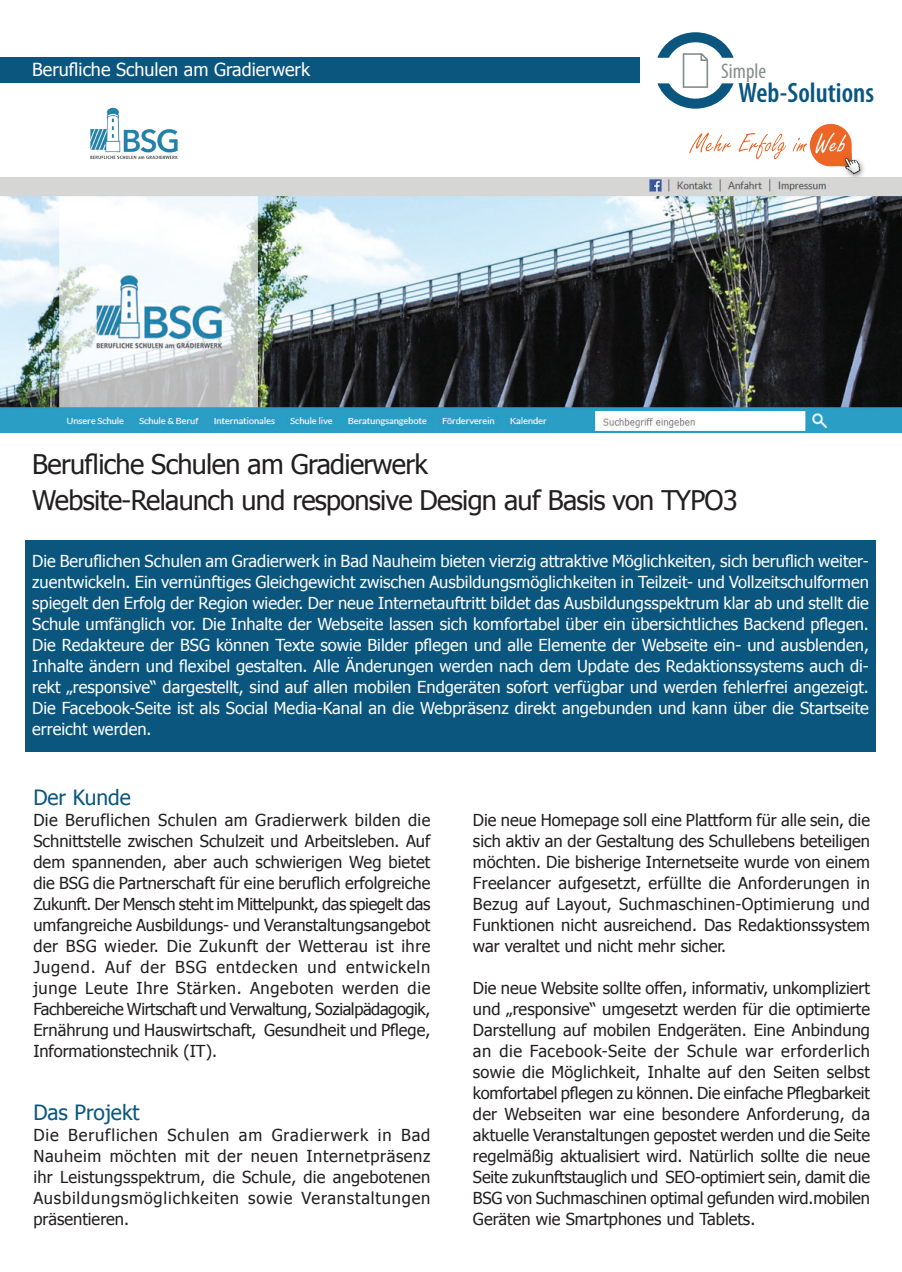
<style>
.page{position:relative;width:902px;height:1272px;background:#fff}
.page>*{position:absolute;margin:0;border:0;box-sizing:border-box;transform-origin:0 0}
.t1{font:600 condensed 28.05px "Myriad Pro";color:#0a567f}
.t2{font:27px/36px "Tahoma";letter-spacing:-.025em;color:#231f20}
.t3{font:condensed 21.15px "Myriad Pro";color:#848e89}
.t4{font:21px "Tahoma";color:#0a567f}
.t5{font:18px "Tahoma";color:#fff}
.t6{font:16.5px/21px "Tahoma";color:#231f20;text-align:justify}
.t7{font:16.5px/21px "Tahoma";color:#fff;text-align:justify}
</style>
<div class="page">
<svg style="left:657px;top:32px;width:76px;height:77px"></svg>
<div style="left:0;top:57px;width:639px;height:26px;background:#0a567f"></div>
<div style="left:26px;top:540px;width:850px;height:211px;background:#0a567f"></div>
<img style="left:0;top:177px;width:901px;height:255px">
<img style="left:90px;top:107px;width:88px;height:52px">
<img style="left:689px;top:124px;width:175px;height:53px">
<p class="t5" style="left:32px;top:57px;width:279px">Berufliche Schulen am Gradierwerk</p>
<p class="t3" style="left:721px;top:58px;width:46px">Simple</p>
<h1 class="t1" style="left:738px;top:76px;width:137px">Web-Solutions</h1>
<h2 class="t2" style="left:32px;top:445px;width:707px">Berufliche Schulen am Gradierwerk<br>Website-Relaunch und responsive Design auf Basis von TYPO3</h2>
<p class="t7" style="left:32px;top:549px;width:838px">Die Beruflichen Schulen am Gradierwerk in Bad Nauheim bieten vierzig attraktive Möglichkeiten, sich beruflich weiter&shy;zuentwickeln. Ein vernünftiges Gleichgewicht zwischen Ausbildungsmöglichkeiten in Teilzeit- und Vollzeitschulformen spiegelt den Erfolg der Region wieder. Der neue Internetauftritt bildet das Ausbildungsspektrum klar ab und stellt die Schule umfänglich vor. Die Inhalte der Webseite lassen sich komfortabel über ein übersichtliches Backend pflegen.<br>Die Redakteure der BSG können Texte sowie Bilder pflegen und alle Elemente der Webseite ein- und ausblenden, Inhalte ändern und flexibel gestalten. Alle Änderungen werden nach dem Update des Redaktionssystems auch di&shy;rekt „responsive“ dargestellt, sind auf allen mobilen Endgeräten sofort verfügbar und werden fehlerfrei angezeigt.<br>Die Facebook-Seite ist als Social Media-Kanal an die Webpräsenz direkt angebunden und kann über die Startseite erreicht werden.</p>
<p class="t4" style="left:33px;top:783px;width:99px">Der Kunde</p>
<p class="t6" style="left:33px;top:809px;width:398px">Die Beruflichen Schulen am Gradierwerk bilden die Schnittstelle zwischen Schulzeit und Arbeitsleben. Auf dem spannenden, aber auch schwierigen Weg bietet die BSG die Partnerschaft für eine beruflich erfolgreiche Zukunft. Der Mensch steht im Mittelpunkt, das spiegelt das umfangreiche Ausbildungs- und Veranstaltungsangebot der BSG wieder. Die Zukunft der Wetterau ist ihre Jugend. Auf der BSG entdecken und entwickeln junge Leute Ihre Stärken. Angeboten werden die Fachbereiche Wirtschaft und Verwaltung, Sozialpädagogik, Ernährung und Hauswirtschaft, Gesundheit und Pflege, Informationstechnik (IT).</p>
<p class="t4" style="left:33px;top:1098px;width:108px">Das Projekt</p>
<p class="t6" style="left:33px;top:1124px;width:398px">Die Beruflichen Schulen am Gradierwerk in Bad Nauheim möchten mit der neuen Internetpräsenz ihr Leistungsspektrum, die Schule, die angebotenen Ausbildungsmöglichkeiten sowie Veranstaltungen präsentieren.</p>
<p class="t6" style="left:473px;top:808px;width:398px">Die neue Homepage soll eine Plattform für alle sein, die sich aktiv an der Gestaltung des Schullebens beteiligen möchten. Die bisherige Internetseite wurde von einem Freelancer aufgesetzt, erfüllte die Anforderungen in Bezug auf Layout, Suchmaschinen-Optimierung und Funktionen nicht ausreichend. Das Redaktionssystem war veraltet und nicht mehr sicher.</p>
<p class="t6" style="left:473px;top:976px;width:398px">Die neue Website sollte offen, informativ, unkompliziert und „responsive“ umgesetzt werden für die optimierte Darstellung auf mobilen Endgeräten. Eine Anbindung an die Facebook-Seite der Schule war erforderlich sowie die Möglichkeit, Inhalte auf den Seiten selbst komfortabel pflegen zu können. Die einfache Pflegbarkeit der Webseiten war eine besondere Anforderung, da aktuelle Veranstaltungen gepostet werden und die Seite regelmäßig aktualisiert wird. Natürlich sollte die neue Seite zukunftstauglich und SEO-optimiert sein, damit die BSG von Suchmaschinen optimal gefunden wird.mobilen Geräten wie Smartphones und Tablets.</p>
</div>
